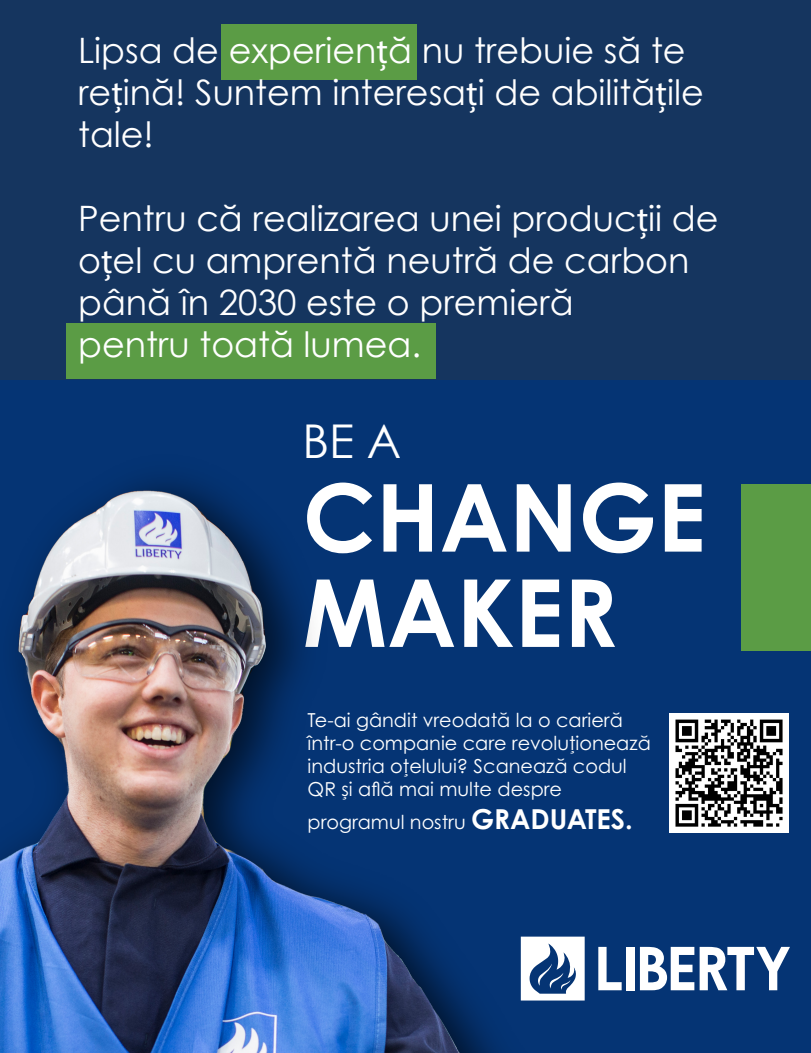
<style>
.page{position:relative;width:811px;height:1053px;background:#fff}
.page>*{position:absolute;margin:0;border:0;box-sizing:border-box;transform-origin:0 0}
.t1{font:700 93.75px/95.2px "Century Gothic";color:#fff}
.t2{font:46.5px "Century Gothic";color:#fff}
.t3{font:35px/42px "Century Gothic";color:#fff}
.t4{font:19.25px/23.1px "Century Gothic Pro";color:#fff}
.s1{font-family:"Myriad Pro"}
.s2{font-weight:700;font-size:27.5px}
</style>
<div class="page">
<div style="left:0;top:0;width:811px;height:1052px;background:#053474"></div>
<div style="left:741px;top:484px;width:70px;height:167px;background:#5b9c45"></div>
<svg style="left:654px;top:946px;width:40px;height:44px"></svg>
<svg style="left:700px;top:946px;width:90px;height:44px"></svg>
<div style="left:0;top:0;width:811px;height:379px;background:#15355f"></div>
<img style="left:579px;top:936px;width:75px;height:65px">
<img style="left:0;top:478px;width:579px;height:574px">
<div style="left:221px;top:24px;width:196px;height:55px;background:#5b9c45"></div>
<div style="left:66px;top:323px;width:369px;height:56px;background:#5b9c45"></div>
<img style="left:669px;top:713px;width:119px;height:119px">
<p class="t3" style="left:78px;top:29px;width:627px">Lipsa de experien<span class="s1">ț</span>ă nu trebuie să te re<span class="s1">ț</span>ină! Suntem interesa<span class="s1">ț</span>i de abilită<span class="s1">ț</span>ile tale!</p>
<p class="t3" style="left:78px;top:197px;width:642px">Pentru că realizarea unei produc<span class="s1">ț</span>ii de o<span class="s1">ț</span>el cu amprentă neutră de carbon până în 2030 este o premieră<br>pentru toată lumea.</p>
<h2 class="t2" style="left:302px;top:408px;width:100px">BE A</h2>
<h1 class="t1" style="left:303px;top:465px;width:405px">CHANGE<br>MAKER</h1>
<p class="t4" style="left:308px;top:708px;width:345px">Te-ai gândit vreodată la o carieră într-o companie care revoluționează industria oțelului? Scanează codul QR și află mai multe despre</p>
<p class="t4" style="left:308px;top:810px;width:327px">programul nostru <span class="s2">GRADUATES.</span></p>
</div>
